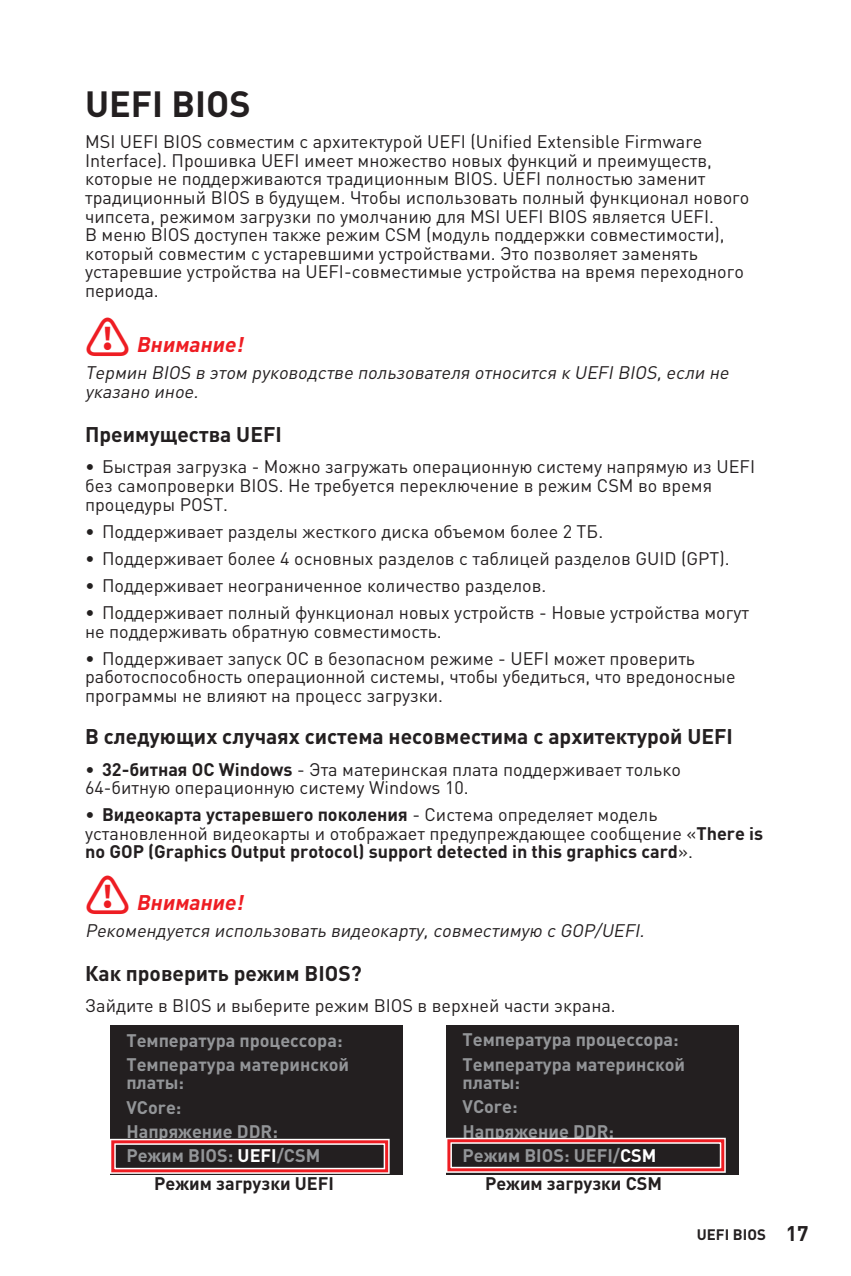
<style>
.page{position:relative;width:851px;height:1276px;background:#fff}
.page>*{position:absolute;margin:0;border:0;box-sizing:border-box;transform-origin:0 0}
.t1{font:700 36px "MSI Din Pro Noto CJK";color:#231f20}
.t2{font:700 21px "MSI Din Pro Noto CJK";color:#231f20}
.t3{font:italic 700 21px "MSI Din Pro Noto CJK";color:#ee1d23}
.t4{font:18px/18.6px "MSI Din Pro Noto CJK";color:#231f20}
.t5{font:700 18px/18.6px "MSI Din Pro Noto CJK";color:#231f20}
.t6{font:700 18px/24.3px "MSI Din Pro Noto CJK";color:#939598}
.t7{font:italic 18px/18.6px "MSI Din Pro Noto CJK";color:#231f20}
.t8{font:700 15px "MSI Din Pro Noto CJK";color:#231f20}
.s1{font-style:normal;font-size:45px}
.s2{font-weight:700;color:#232020}
.s3{font-weight:700}
.s4{color:#232020}
.s5{font-weight:400}
.s6{color:#fff}
.s7{font-size:21px}
</style>
<div class="page">
<div style="left:110px;top:1024px;width:292px;height:150px;background:#231f20"></div>
<div style="left:110px;top:1138px;width:279px;height:35px;border:6px solid #fff"></div>
<div style="left:111px;top:1140px;width:277px;height:32px;border:3px solid #ee1d23"></div>
<div style="left:446px;top:1024px;width:292px;height:150px;background:#231f20"></div>
<div style="left:446px;top:1137px;width:279px;height:35px;border:6px solid #fff"></div>
<div style="left:447px;top:1139px;width:277px;height:32px;border:3px solid #ee1d23"></div>
<h1 class="t1" style="left:85px;top:83px;width:167px">UEFI BIOS</h1>
<p class="t4" style="left:85px;top:133px;width:665px">MSI UEFI BIOS совместим с архитектурой UEFI (Unified Extensible Firmware Interface). Прошивка UEFI имеет множество новых функций и преимуществ, которые не поддерживаются традиционным BIOS. UEFI полностью заменит традиционный BIOS в будущем. Чтобы использовать полный функционал нового чипсета, режимом загрузки по умолчанию для MSI UEFI BIOS является UEFI.<br>В меню BIOS доступен также режим CSM (модуль поддержки совместимости), который совместим с устаревшими устройствами. Это позволяет заменять устаревшие устройства на UEFI-совместимые устройства на время переходного периода.</p>
<p class="t3" style="left:85px;top:333px;width:170px"><span class="s1">⚠</span> Внимание!</p>
<p class="t7" style="left:85px;top:364px;width:654px">ТерминBIOSвэтомруководствепользователяотноситсякUEFIBIOS,еслине указаноиное.</p>
<p class="t2" style="left:85px;top:422px;width:198px">Преимущества UEFI</p>
<p class="t4" style="left:85px;top:458px;width:671px"><span class="s2">∙</span> Быстрая загрузка - Можно загружать операционную систему напрямую из UEFI без самопроверки BIOS. Не требуется переключение в режим CSM во время процедуры POST.</p>
<p class="t4" style="left:85px;top:518px;width:665px;line-height:27px"><span class="s2">∙</span> Поддерживает разделы жесткого диска объемом более 2 ТБ.<br><span class="s2">∙</span> Поддерживает более 4 основных разделов с таблицей разделов GUID (GPT).<br><span class="s2">∙</span> Поддерживает неограниченное количество разделов.<br><span class="s2">∙</span> Поддерживает полный функционал новых устройств - Новые устройства могут</p>
<p class="t4" style="left:85px;top:618px;width:611px;line-height:27px">не поддерживать обратную совместимость.<br><span class="s2">∙</span> Поддерживает запуск ОС в безопасном режиме - UEFI может проверить</p>
<p class="t4" style="left:85px;top:668px;width:652px">работоспособность операционной системы, чтобы убедиться, что вредоносные программы не влияют на процесс загрузки.</p>
<p class="t2" style="left:85px;top:724px;width:649px">В следующих случаях система несовместима с архитектурой UEFI</p>
<p class="t4" style="left:85px;top:760px;width:597px"><span class="s2">∙</span> <span class="s3">32-битная ОС Windows</span> - Эта материнская плата поддерживает только<br>64-битную операционную систему Windows 10.</p>
<p class="t5" style="left:85px;top:805px;width:679px"><span class="s4">∙</span> Видеокарта устаревшего поколения <span class="s5">- Система определяет модель установленной видеокарты и отображает предупреждающее сообщение «</span>There is no GOP (Graphics Output protocol) support detected in this graphics card<span class="s5">».</span></p>
<p class="t3" style="left:85px;top:890px;width:170px"><span class="s1">⚠</span> Внимание!</p>
<p class="t7" style="left:85px;top:921px;width:570px">Рекомендуетсяиспользоватьвидеокарту,совместимуюсGOP/UEFI.</p>
<p class="t2" style="left:85px;top:961px;width:278px">Как проверить режим BIOS?</p>
<p class="t4" style="left:85px;top:996px;width:532px">Зайдите в BIOS и выберите режим BIOS в верхней части экрана.</p>
<p class="t6" style="left:126px;top:1028px;width:224px">Температура процессора:<br>Температура материнской</p>
<p class="t6" style="left:126px;top:1071px;width:195px">платы:<br>VCore:<br>Напряжение DDR:<br>Режим BIOS: <span class="s6">UEFI</span>/CSM</p>
<p class="t6" style="left:462px;top:1028px;width:224px">Температура процессора:<br>Температура материнской</p>
<p class="t6" style="left:462px;top:1070px;width:195px">платы:<br>VCore:<br>Напряжение DDR:<br>Режим BIOS: UEFI/<span class="s6">CSM</span></p>
<p class="t5" style="left:154px;top:1174px;width:181px">Режим загрузки UEFI</p>
<p class="t5" style="left:485px;top:1174px;width:178px">Режим загрузки CSM</p>
<p class="t8" style="left:696px;top:1226px;width:113px">UEFI BIOS <span class="s7">17</span></p>
</div>
